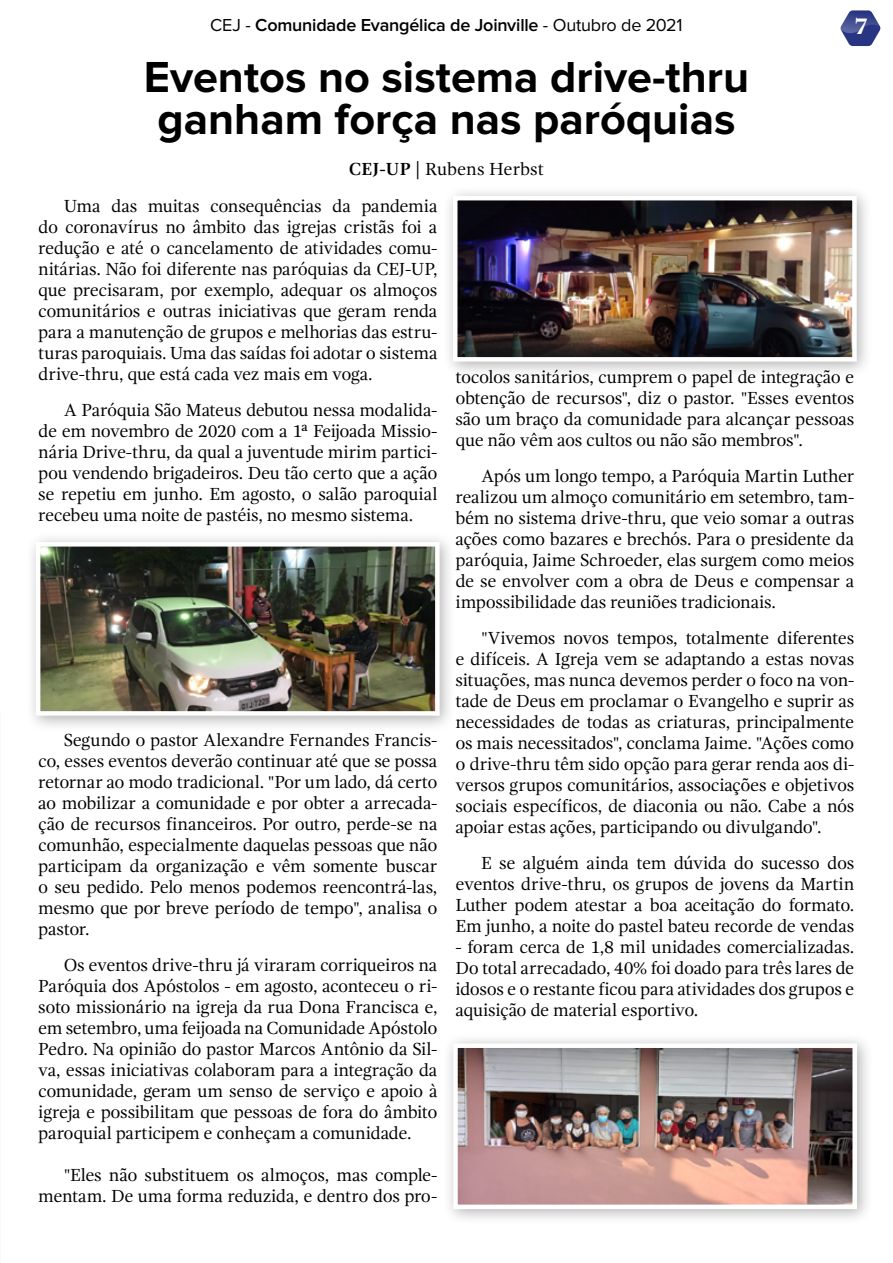
<style>
.page{position:relative;width:893px;height:1263px;background:#fff}
.page>*{position:absolute;margin:0;border:0;box-sizing:border-box;transform-origin:0 0}
.t1{font:700 45px/42px "Proxima Nova";color:#000;text-align:center}
.t2{font:700 24px "Gandhi Serif";color:#fff}
.t3{font:18px/21px "Gandhi Serif";letter-spacing:-.02em;color:#000;text-align:justify}
.t4{font:600 18px "Proxima Nova";letter-spacing:-.01em;color:#000}
.s1{font-weight:400}
.s2{font-weight:700}
</style>
<div class="page">
<svg style="left:841px;top:10px;width:39px;height:36px"></svg>
<div style="left:442px;top:185px;width:431px;height:193px;background:#000;opacity:.3"></div>
<img style="left:458px;top:201px;width:394px;height:156px">
<div style="left:453px;top:196px;width:404px;height:166px;border:4px solid #fff"></div>
<div style="left:442px;top:1032px;width:431px;height:194px;background:#000;opacity:.3"></div>
<img style="left:458px;top:1048px;width:394px;height:156px">
<div style="left:453px;top:1043px;width:404px;height:166px;border:4px solid #fff"></div>
<div style="left:25px;top:531px;width:431px;height:201px;background:#000;opacity:.3"></div>
<img style="left:41px;top:547px;width:394px;height:164px">
<div style="left:36px;top:542px;width:404px;height:174px;border:4px solid #fff"></div>
<p class="t4" style="left:210px;top:17px;width:474px"><span class="s1">CEJ -</span> Comunidade Evangélica de Joinville <span class="s1">- Outubro de 2021</span></p>
<h2 class="t2" style="left:854px;top:13px;width:15px">7</h2>
<h1 class="t1" style="left:144px;top:57px;width:607px">Eventos no sistema drive-thru ganham força nas paróquias</h1>
<p class="t3" style="left:349px;top:158px;width:197px"><span class="s2">CEJ-UP |</span> Rubens Herbst</p>
<p class="t3" style="left:38px;top:195px;width:401px;text-indent:26px">Uma das muitas consequências da pandemia do coronavírus no âmbito das igrejas cristãs foi a redução e até o cancelamento de atividades comu&shy;nitárias. Não foi diferente nas paróquias da CEJ-UP, que precisaram, por exemplo, adequar os almoços comunitários e outras iniciativas que geram renda para a manutenção de grupos e melhorias das estru&shy;turas paroquiais. Uma das saídas foi adotar o sistema drive-thru, que está cada vez mais em voga.</p>
<p class="t3" style="left:38px;top:399px;width:401px;text-indent:26px">A Paróquia São Mateus debutou nessa modalida&shy;de em novembro de 2020 com a 1ª Feijoada Missio&shy;nária Drive-thru, da qual a juventude mirim partici&shy;pou vendendo brigadeiros. Deu tão certo que a ação se repetiu em junho. Em agosto, o salão paroquial recebeu uma noite de pastéis, no mesmo sistema.</p>
<p class="t3" style="left:38px;top:730px;width:401px;text-indent:26px">Segundo o pastor Alexandre Fernandes Francis&shy;co, esses eventos deverão continuar até que se possa retornar ao modo tradicional. "Por um lado, dá certo ao mobilizar a comunidade e por obter a arrecada&shy;ção de recursos financeiros. Por outro, perde-se na comunhão, especialmente daquelas pessoas que não participam da organização e vêm somente buscar o seu pedido. Pelo menos podemos reencontrá-las, mesmo que por breve período de tempo", analisa o pastor.</p>
<p class="t3" style="left:38px;top:955px;width:401px;text-indent:26px">Os eventos drive-thru já viraram corriqueiros na Paróquia dos Apóstolos - em agosto, aconteceu o ri&shy;soto missionário na igreja da rua Dona Francisca e, em setembro, uma feijoada na Comunidade Apóstolo Pedro. Na opinião do pastor Marcos Antônio da Sil&shy;va, essas iniciativas colaboram para a integração da comunidade, geram um senso de serviço e apoio à igreja e possibilitam que pessoas de fora do âmbito paroquial participem e conheçam a comunidade.</p>
<p class="t3" style="left:38px;top:1165px;width:401px;text-align:right">"Eles não substituem os almoços, mas comple&shy;mentam. De uma forma reduzida, e dentro dos pro-</p>
<p class="t3" style="left:455px;top:367px;width:400px">tocolos sanitários, cumprem o papel de integração e obtenção de recursos", diz o pastor. "Esses eventos são um braço da comunidade para alcançar pessoas que não vêm aos cultos ou não são membros".</p>
<p class="t3" style="left:455px;top:466px;width:400px;text-indent:26px">Após um longo tempo, a Paróquia Martin Luther realizou um almoço comunitário em setembro, tam&shy;bém no sistema drive-thru, que veio somar a outras ações como bazares e brechós. Para o presidente da paróquia, Jaime Schroeder, elas surgem como meios de se envolver com a obra de Deus e compensar a impossibilidade das reuniões tradicionais.</p>
<p class="t3" style="left:455px;top:628px;width:400px;text-indent:26px">"Vivemos novos tempos, totalmente diferentes e difíceis. A Igreja vem se adaptando a estas novas situações, mas nunca devemos perder o foco na von&shy;tade de Deus em proclamar o Evangelho e suprir as necessidades de todas as criaturas, principalmente os mais necessitados", conclama Jaime. "Ações como o drive-thru têm sido opção para gerar renda aos di&shy;versos grupos comunitários, associações e objetivos sociais específicos, de diaconia ou não. Cabe a nós apoiar estas ações, participando ou divulgando".</p>
<p class="t3" style="left:455px;top:853px;width:400px;text-indent:26px">E se alguém ainda tem dúvida do sucesso dos eventos drive-thru, os grupos de jovens da Martin Luther podem atestar a boa aceitação do formato.<br>Em junho, a noite do pastel bateu recorde de vendas</p>
<p class="t3" style="left:455px;top:937px;width:400px">- foram cerca de 1,8 mil unidades comercializadas.<br>Do total arrecadado, 40% foi doado para três lares de idosos e o restante ficou para atividades dos grupos e aquisição de material esportivo.</p>
</div>
